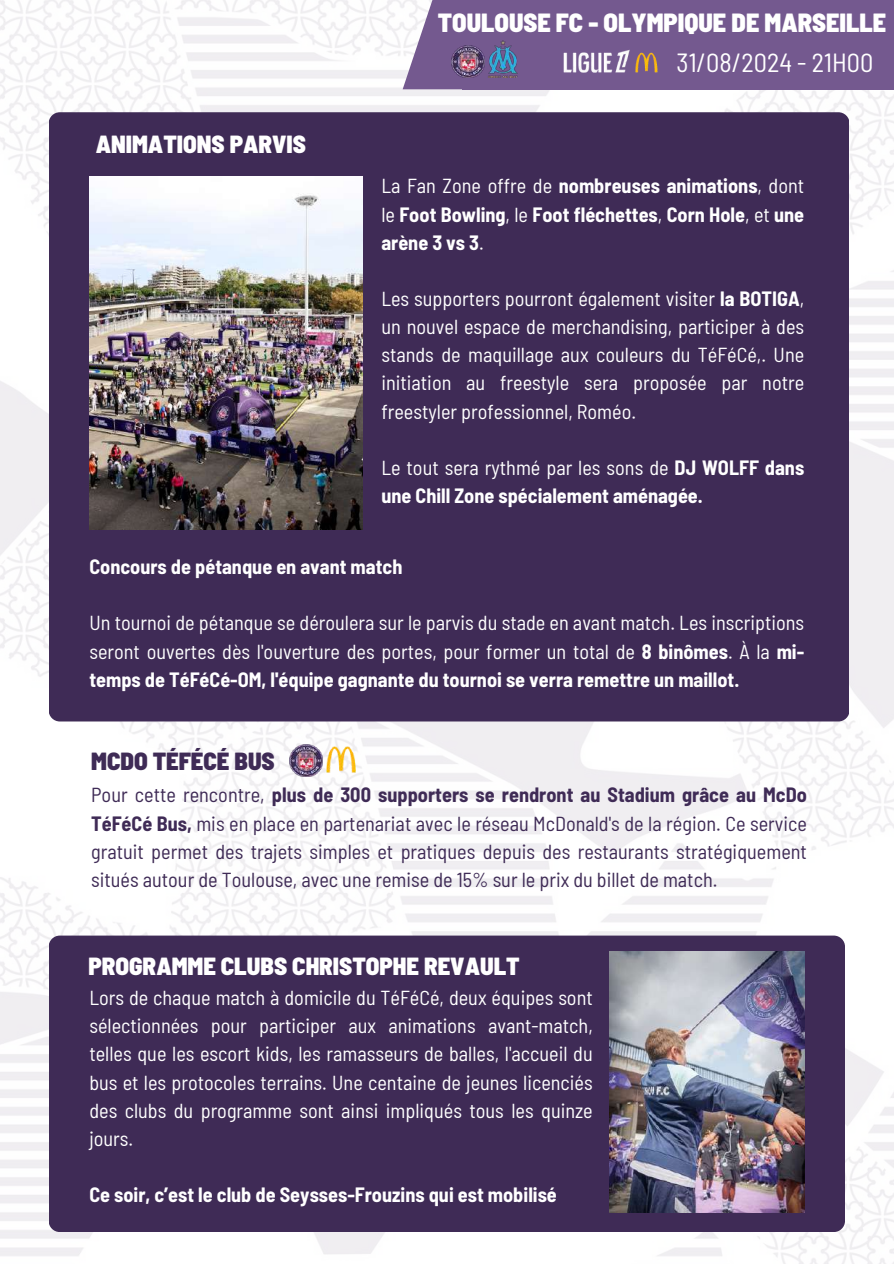
<style>
.page{position:relative;width:894px;height:1264px;background:#fff}
.page>*{position:absolute;margin:0;border:0;box-sizing:border-box;transform-origin:0 0}
.t1{font:900 semi-condensed 26.25px "Barlow";color:#fff}
.t2{font:semi-condensed 26.25px "Barlow";color:#fff}
.t3{font:900 semi-condensed 24.75px "Barlow";color:#fff}
.t4{font:900 semi-condensed 24.75px "Barlow";color:#3f2b56}
.t5{font:semi-condensed 20.25px/28.2px "Barlow";color:#fff;text-align:justify}
.t6{font:semi-condensed 20.25px/28.2px "Barlow";color:#3f2b56;text-align:justify}
.t7{font:700 semi-condensed 20.25px/28.2px "Barlow";color:#fff;text-align:justify}
.s1{font-weight:400}
.s2{font-weight:700}
</style>
<div class="page">
<img style="left:0;top:0;width:893px;height:1263px">
<div style="left:49px;top:112px;width:799px;height:609px;background:#3f2b56;border-radius:11px"></div>
<div style="left:49px;top:935px;width:795px;height:296px;background:#3f2b56;border-radius:11px"></div>
<div style="left:462px;top:0;width:431px;height:89px;background:#74598f"></div>
<svg style="left:402px;top:0;width:102px;height:89px"></svg>
<img style="left:563px;top:49px;width:95px;height:24px">
<img style="left:451px;top:45px;width:33px;height:33px">
<img style="left:484px;top:41px;width:34px;height:37px">
<img style="left:609px;top:951px;width:195px;height:261px">
<img style="left:89px;top:177px;width:273px;height:353px">
<img style="left:322px;top:735px;width:41px;height:44px">
<img style="left:289px;top:744px;width:33px;height:33px">
<p class="t3" style="left:96px;top:128px;width:212px">ANIMATIONS PARVIS</p>
<p class="t1" style="left:437px;top:5px;width:450px">TOULOUSE FC - OLYMPIQUE DE MARSEILLE</p>
<p class="t2" style="left:676px;top:45px;width:198px">31/08/2024 - 21H00</p>
<p class="t7" style="left:381px;top:171px;width:424px"><span class="s1">La Fan Zone offre de</span> nombreuses animations<span class="s1">, dont le</span> Foot Bowling<span class="s1">, le</span> Foot fléchettes<span class="s1">,</span> Corn Hole<span class="s1">, et</span> une arène 3 vs 3<span class="s1">.</span></p>
<p class="t5" style="left:381px;top:284px;width:424px">Les supporters pourront également visiter <span class="s2">la BOTIGA</span>, un nouvel espace de merchandising, participer à des stands de maquillage aux couleurs du TéFéCé,. Une initiation au freestyle sera proposée par notre freestyler professionnel, Roméo.</p>
<p class="t7" style="left:381px;top:452px;width:424px"><span class="s1">Le tout sera rythmé par les sons de</span> DJ WOLFF dans une Chill Zone spécialement aménagée.</p>
<p class="t7" style="left:89px;top:552px;width:314px">Concours de pétanque en avant match</p>
<p class="t5" style="left:89px;top:608px;width:716px">Un tournoi de pétanque se déroulera sur le parvis du stade en avant match. Les inscriptions seront ouvertes dès l'ouverture des portes, pour former un total de <span class="s2">8 binômes</span>. À la <span class="s2">mi&shy;temps de TéFéCé-OM, l'équipe gagnante du tournoi se verra remettre un maillot.</span></p>
<p class="t4" style="left:91px;top:745px;width:185px">MCDO TÉFÉCÉ BUS</p>
<p class="t6" style="left:91px;top:780px;width:717px">Pour cette rencontre, <span class="s2">plus de 300 supporters se rendront au Stadium grâce au McDo TéFéCé Bus,</span> mis en place en partenariat avec le réseau McDonald's de la région. Ce service gratuit permet des trajets simples et pratiques depuis des restaurants stratégiquement situés autour de Toulouse, avec une remise de 15% sur le prix du billet de match.</p>
<p class="t3" style="left:88px;top:950px;width:433px">PROGRAMME CLUBS CHRISTOPHE REVAULT</p>
<p class="t5" style="left:89px;top:982px;width:505px">Lors de chaque match à domicile du TéFéCé, deux équipes sont sélectionnées pour participer aux animations avant-match, telles que les escort kids, les ramasseurs de balles, l'accueil du bus et les protocoles terrains. Une centaine de jeunes licenciés des clubs du programme sont ainsi impliqués tous les quinze jours.</p>
<p class="t7" style="left:89px;top:1179px;width:469px">Ce soir, c’est le club de Seysses-Frouzins qui est mobilisé</p>
</div>
